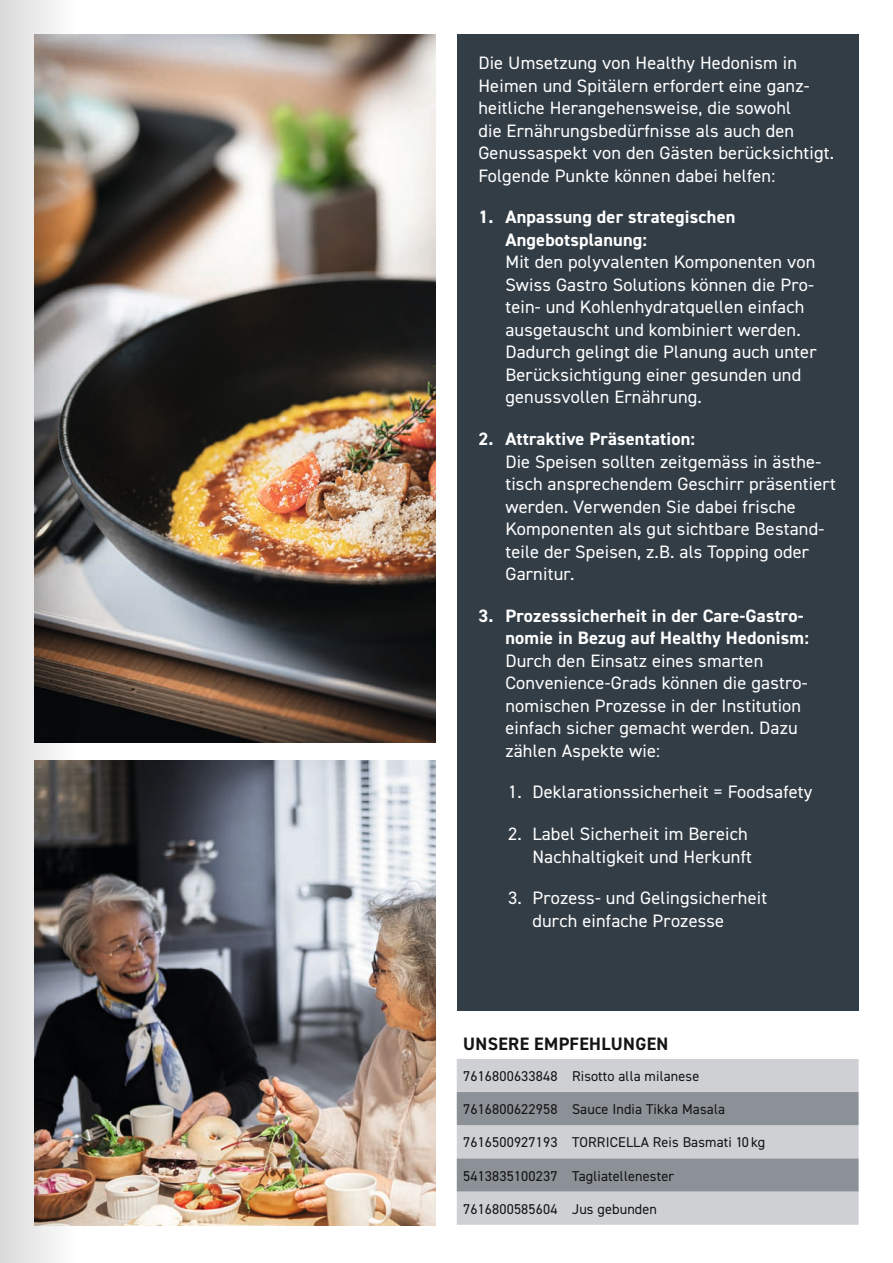
<style>
.page{position:relative;width:893px;height:1263px;background:#fff}
.page>*{position:absolute;margin:0;border:0;box-sizing:border-box;transform-origin:0 0}
.t1{font:18px/22.5px "DIN2014";letter-spacing:.01em;color:#fff}
.t2{font:700 18px/22.5px "DIN2014";letter-spacing:.01em;color:#fff}
.t3{font:700 18px "DIN2014";letter-spacing:.02em;color:#131413}
.t4{font:14.25px "DIN2014";letter-spacing:.01em;color:#131413}
</style>
<div class="page">
<img style="left:77px;top:34px;width:359px;height:708px">
<img style="left:77px;top:760px;width:359px;height:465px">
<div style="left:457px;top:1059px;width:402px;height:166px;background:#cfd0d4"></div>
<svg style="left:457px;top:1092px;width:402px;height:99px;background:#a2a5ab"></svg>
<div style="left:457px;top:34px;width:401px;height:976px;background:#323d46"></div>
<img style="left:0;top:0;width:77px;height:1263px">
<p class="t1" style="left:478px;top:52px;width:357px">Die Umsetzung von Healthy Hedonism in Heimen und Spitälern erfordert eine ganz&shy;heitliche Herangehensweise, die sowohl<br>die Ernährungsbedürfnisse als auch den Genussaspekt von den Gästen berücksichtigt.<br>Folgende Punkte können dabei helfen:</p>
<p class="t2" style="left:505px;top:206px;width:232px;text-indent:-27px">1. Anpassung der strategischen<br>Angebotsplanung:</p>
<p class="t1" style="left:505px;top:251px;width:313px">Mit den polyvalenten Komponenten von Swiss Gastro Solutions können die Pro&shy;tein- und Kohlenhydratquellen einfach ausgetauscht und kombiniert werden.<br>Dadurch gelingt die Planung auch unter Berücksichtigung einer gesunden und genussvollen Ernährung.</p>
<p class="t2" style="left:478px;top:427px;width:218px">2. Attraktive Präsentation:</p>
<p class="t1" style="left:505px;top:450px;width:332px">Die Speisen sollten zeitgemäss in ästhe&shy;tisch ansprechendem Geschirr präsentiert werden. Verwenden Sie dabei frische Komponenten als gut sichtbare Bestand&shy;teile der Speisen, z.B. als Topping oder Garnitur.</p>
<p class="t2" style="left:505px;top:604px;width:305px;text-indent:-27px">3. Prozesssicherheit in der Care-Gastro&shy;nomie in Bezug auf Healthy Hedonism:</p>
<p class="t1" style="left:505px;top:649px;width:303px">Durch den Einsatz eines smarten Convenience-Grads können die gastro&shy;nomischen Prozesse in der Institution einfach sicher gemacht werden. Dazu zählen Aspekte wie:</p>
<p class="t1" style="left:508px;top:781px;width:306px">1. Deklarationssicherheit = Foodsafety</p>
<p class="t1" style="left:508px;top:822px;width:245px;text-align:right">2. Label Sicherheit im Bereich<br>Nachhaltigkeit und Herkunft</p>
<p class="t1" style="left:532px;top:886px;width:236px;text-indent:-24px">3. Prozess- und Gelingsicherheit durch einfache Prozesse</p>
<p class="t3" style="left:463px;top:1031px;width:207px">UNSERE EMPFEHLUNGEN</p>
<p class="t4" style="left:463px;top:1067px;width:238px">7616800633848 Risotto alla milanese</p>
<p class="t4" style="left:463px;top:1100px;width:263px">7616800622958 Sauce India Tikka Masala</p>
<p class="t4" style="left:463px;top:1133px;width:304px">7616500927193 TORRICELLA Reis Basmati 10 kg</p>
<p class="t4" style="left:463px;top:1167px;width:212px">5413835100237 Tagliatellenester</p>
<p class="t4" style="left:463px;top:1200px;width:195px">7616800585604 Jus gebunden</p>
</div>
